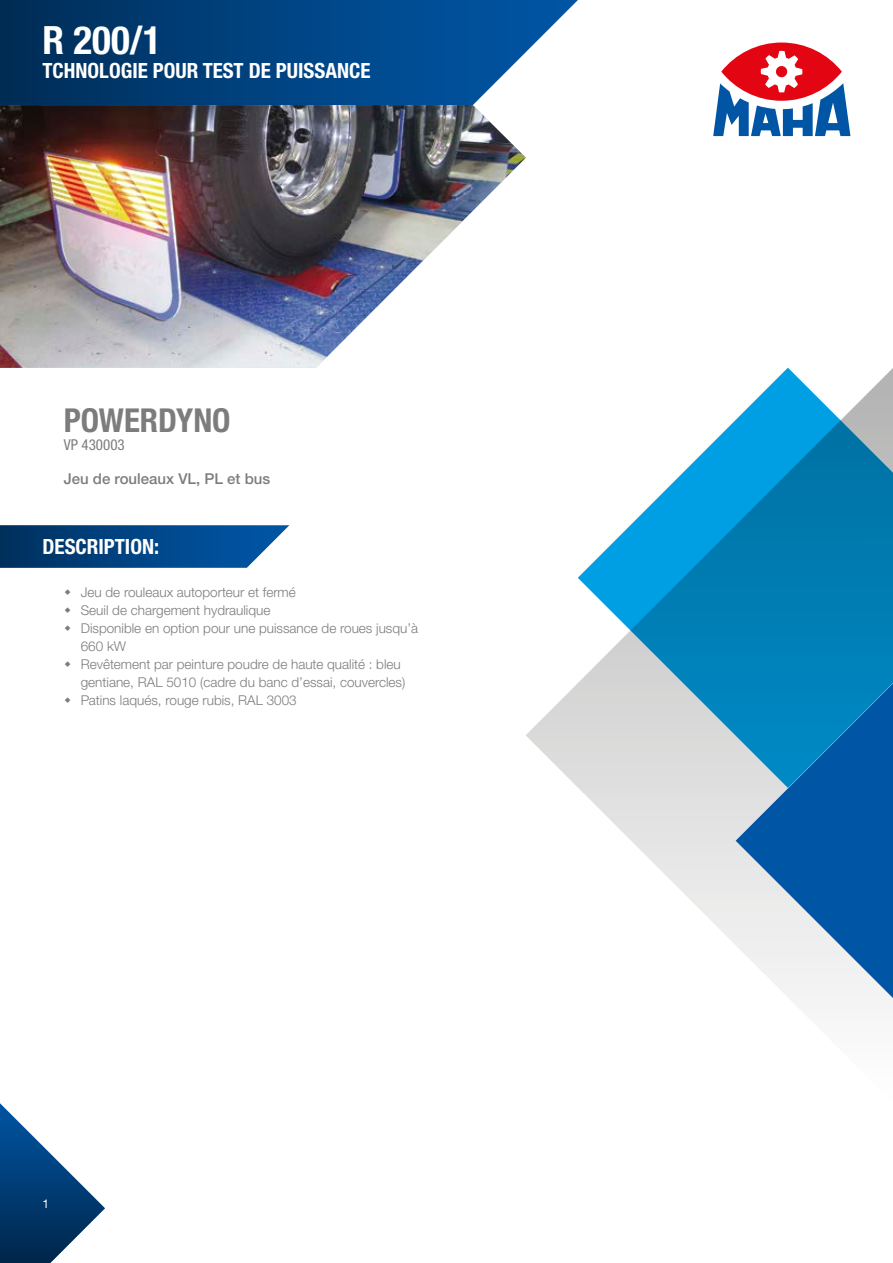
<style>
.page{position:relative;width:893px;height:1263px;background:#fff}
.page>*{position:absolute;margin:0;border:0;box-sizing:border-box;transform-origin:0 0}
.t1{font:700 condensed 39px "Helvetica Neue LTW1 G";color:#fff}
.t2{font:700 condensed 33px "Helvetica Neue LTW1 G";color:#6e6e6e}
.t3{font:700 condensed 21px "Helvetica Neue LTW1 G";color:#fff}
.t4{font:500 15px "Helvetica Neue LTW1 G";color:#6e6e6e}
.t5{font:condensed 15px "Helvetica Neue LTW1 G";color:#6e6e6e}
.t6{font:300 13.5px/18px "Helvetica Neue LTW1 G";color:#6e6e6e}
.t7{font:12px "Helvetica Neue LTW1 G";color:#fff}
</style>
<div class="page">
<svg style="left:526px;top:368px;width:367px;height:640px"></svg>
<svg style="left:736px;top:683px;width:157px;height:315px"></svg>
<svg style="left:0;top:1103px;width:105px;height:160px"></svg>
<svg style="left:0;top:0;width:578px;height:105px;background:#175289"></svg>
<svg style="left:0;top:525px;width:289px;height:43px;background:#13528c"></svg>
<svg style="left:721px;top:43px;width:121px;height:58px"></svg>
<svg style="left:713px;top:51px;width:137px;height:85px"></svg>
<img style="left:0;top:105px;width:526px;height:263px">
<h1 class="t1" style="left:43px;top:17px;width:120px">R 200/1</h1>
<h3 class="t3" style="left:43px;top:58px;width:329px">TCHNOLOGIE POUR TEST DE PUISSANCE</h3>
<h2 class="t2" style="left:64px;top:401px;width:168px">POWERDYNO</h2>
<p class="t5" style="left:64px;top:436px;width:62px">VP 430003</p>
<p class="t4" style="left:64px;top:470px;width:208px">Jeu de rouleaux VL, PL et bus</p>
<h3 class="t3" style="left:43px;top:534px;width:118px">DESCRIPTION:</h3>
<p class="t6" style="left:81px;top:583px;width:339px">Jeu de rouleaux autoporteur et fermé<br>Seuil de chargement hydraulique<br>Disponible en option pour une puissance de roues jusqu’à 660 kW<br>Revêtement par peinture poudre de haute qualité : bleu gentiane, RAL 5010 (cadre du banc d’essai, couvercles)<br>Patins laqués, rouge rubis, RAL 3003</p>
<p class="t7" style="left:43px;top:1196px;width:8px">1</p>
</div>
